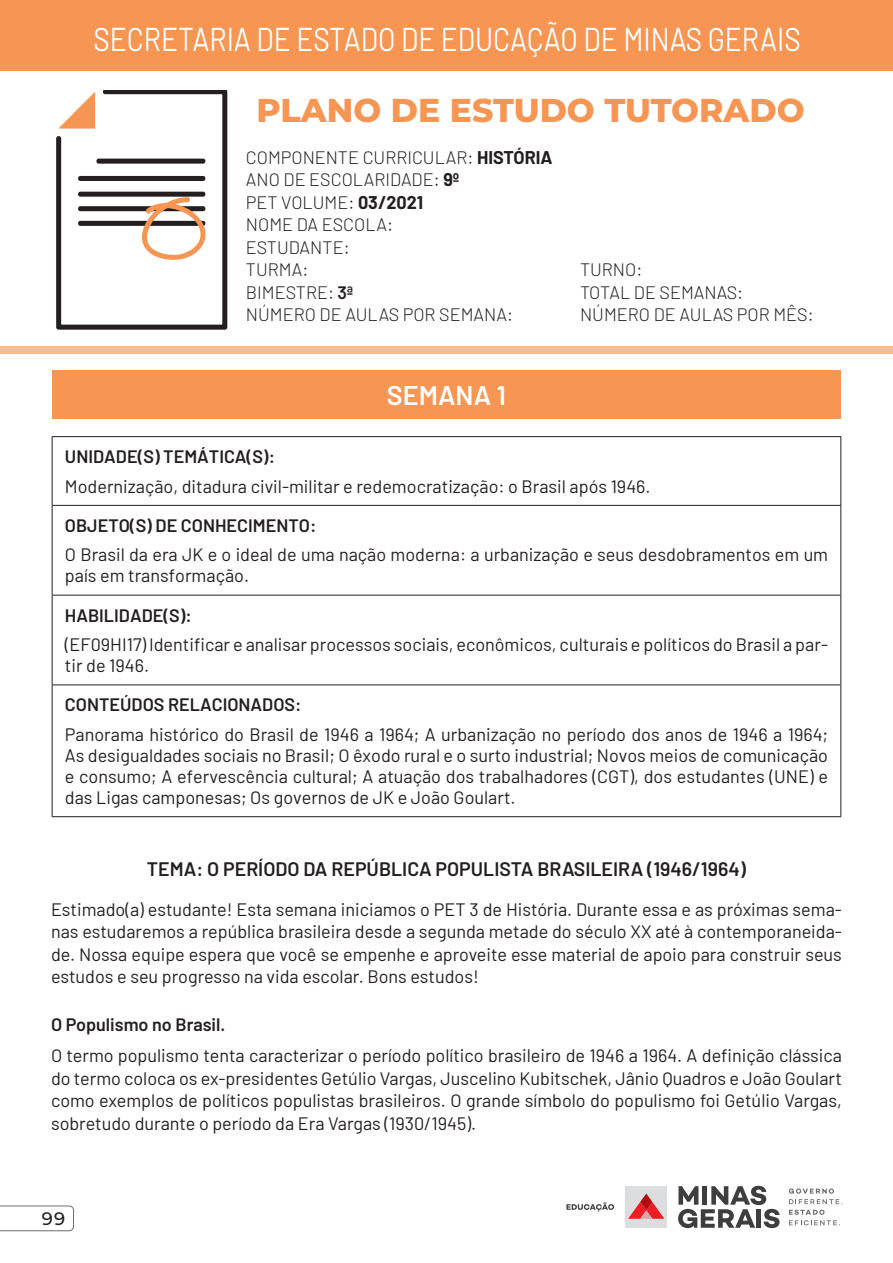
<style>
.page{position:relative;width:893px;height:1263px;background:#fff}
.page>*{position:absolute;margin:0;border:0;box-sizing:border-box;transform-origin:0 0}
.t1{font:33px "Barlow";color:#fff;scale:.85 1}
.t2{font:800 33px "Montserrat";color:#f79553}
.t3{font:600 27px "Barlow";color:#fff}
.t4{font:600 19.5px "Barlow";color:#231f20}
.t5{font:18px/22.5px "Barlow";color:#231f20;text-align:justify}
.t6{font:300 18px/22.5px "Barlow";color:#231f20}
.t7{font:600 18px "Barlow";color:#231f20}
.t8{font:500 18px "Montserrat";color:#231f20}
.s1{font-weight:700}
.s2{font-weight:600}
</style>
<div class="page">
<div style="left:625px;top:1186px;width:42px;height:42px;background:#dcdddf"></div>
<svg style="left:628px;top:1193px;width:36px;height:26px"></svg>
<svg style="left:678px;top:1186px;width:102px;height:42px"></svg>
<svg style="left:789px;top:1188px;width:53px;height:16px"></svg>
<svg style="left:789px;top:1210px;width:51px;height:15px"></svg>
<svg style="left:566px;top:1202px;width:48px;height:9px"></svg>
<svg style="left:0;top:1205px;width:74px;height:26px"></svg>
<div style="left:0;top:0;width:892px;height:71px;background:#f79553"></div>
<div style="left:1px;top:346px;width:892px;height:7px;background:#fabc8f"></div>
<svg style="left:56px;top:90px;width:171px;height:240px"></svg>
<div style="left:52px;top:370px;width:789px;height:48px;background:#f79553"></div>
<hr style="left:52px;top:505px;width:789px;height:1px;background:#231f20">
<hr style="left:52px;top:595px;width:789px;height:1px;background:#231f20">
<hr style="left:52px;top:684px;width:789px;height:1px;background:#231f20">
<hr style="left:52px;top:816px;width:789px;height:1px;background:#231f20">
<hr style="left:52px;top:437px;width:1px;height:68px;background:#231f20">
<hr style="left:840px;top:437px;width:1px;height:68px;background:#231f20">
<hr style="left:52px;top:506px;width:1px;height:89px;background:#231f20">
<hr style="left:840px;top:506px;width:1px;height:89px;background:#231f20">
<hr style="left:52px;top:595px;width:1px;height:89px;background:#231f20">
<hr style="left:840px;top:595px;width:1px;height:89px;background:#231f20">
<hr style="left:52px;top:685px;width:1px;height:131px;background:#231f20">
<hr style="left:840px;top:685px;width:1px;height:131px;background:#231f20">
<hr style="left:52px;top:436px;width:789px;height:1px;background:#231f20">
<h1 class="t1" style="left:94px;top:16px;width:833px">SECRETARIA DE ESTADO DE EDUCAÇÃO DE MINAS GERAIS</h1>
<h1 class="t2" style="left:256px;top:86px;width:550px">PLANO DE ESTUDO TUTORADO</h1>
<p class="t6" style="left:246px;top:145px;width:308px">COMPONENTE CURRICULAR: <span class="s1">HISTÓRIA<br></span>ANO DE ESCOLARIDADE: <span class="s1">9º<br></span>PET VOLUME: <span class="s1">03/2021<br></span>NOME DA ESCOLA:<br>ESTUDANTE:<br>TURMA:<br>BIMESTRE: <span class="s2">3ª<br></span>NÚMERO DE AULAS POR SEMANA:</p>
<p class="t6" style="left:580px;top:257px;width:235px">TURNO:<br>TOTAL DE SEMANAS:<br>NÚMERO DE AULAS POR MÊS:</p>
<h2 class="t3" style="left:387px;top:376px;width:121px">SEMANA 1</h2>
<p class="t7" style="left:65px;top:443px;width:212px">UNIDADE(S) TEMÁTICA(S):</p>
<p class="t5" style="left:65px;top:473px;width:587px">Modernização, ditadura civil-militar e redemocratização: o Brasil após 1946.</p>
<p class="t7" style="left:65px;top:512px;width:253px">OBJETO(S) DE CONHECIMENTO:</p>
<p class="t5" style="left:65px;top:543px;width:765px;line-height:21px">O Brasil da era JK e o ideal de uma nação moderna: a urbanização e seus desdobramentos em um país em transformação.</p>
<p class="t7" style="left:65px;top:602px;width:129px">HABILIDADE(S):</p>
<p class="t5" style="left:65px;top:633px;width:765px;line-height:21px">(EF09HI17) Identificar e analisar processos sociais, econômicos, culturais e políticos do Brasil a par&shy;tir de 1946.</p>
<p class="t7" style="left:65px;top:692px;width:238px">CONTEÚDOS RELACIONADOS:</p>
<p class="t5" style="left:65px;top:722px;width:765px;line-height:21px">Panorama histórico do Brasil de 1946 a 1964; A urbanização no período dos anos de 1946 a 1964; As desigualdades sociais no Brasil; O êxodo rural e o surto industrial; Novos meios de comunicação e consumo; A efervescência cultural; A atuação dos trabalhadores (CGT), dos estudantes (UNE) e das Ligas camponesas; Os governos de JK e João Goulart.</p>
<p class="t4" style="left:147px;top:855px;width:601px">TEMA: O PERÍODO DA REPÚBLICA POPULISTA BRASILEIRA (1946/1964)</p>
<p class="t5" style="left:51px;top:896px;width:792px">Estimado(a) estudante! Esta semana iniciamos o PET 3 de História. Durante essa e as próximas sema&shy;nas estudaremos a república brasileira desde a segunda metade do século XX até à contemporaneida&shy;de. Nossa equipe espera que você se empenhe e aproveite esse material de apoio para construir seus estudos e seu progresso na vida escolar. Bons estudos!</p>
<p class="t7" style="left:51px;top:1011px;width:176px">O Populismo no Brasil.</p>
<p class="t5" style="left:51px;top:1043px;width:792px">O termo populismo tenta caracterizar o período político brasileiro de 1946 a 1964. A definição clássica do termo coloca os ex-presidentes Getúlio Vargas, Juscelino Kubitschek, Jânio Quadros e João Goulart como exemplos de políticos populistas brasileiros. O grande símbolo do populismo foi Getúlio Vargas, sobretudo durante o período da Era Vargas (1930/1945).</p>
<p class="t8" style="left:42px;top:1206px;width:25px">99</p>
</div>
